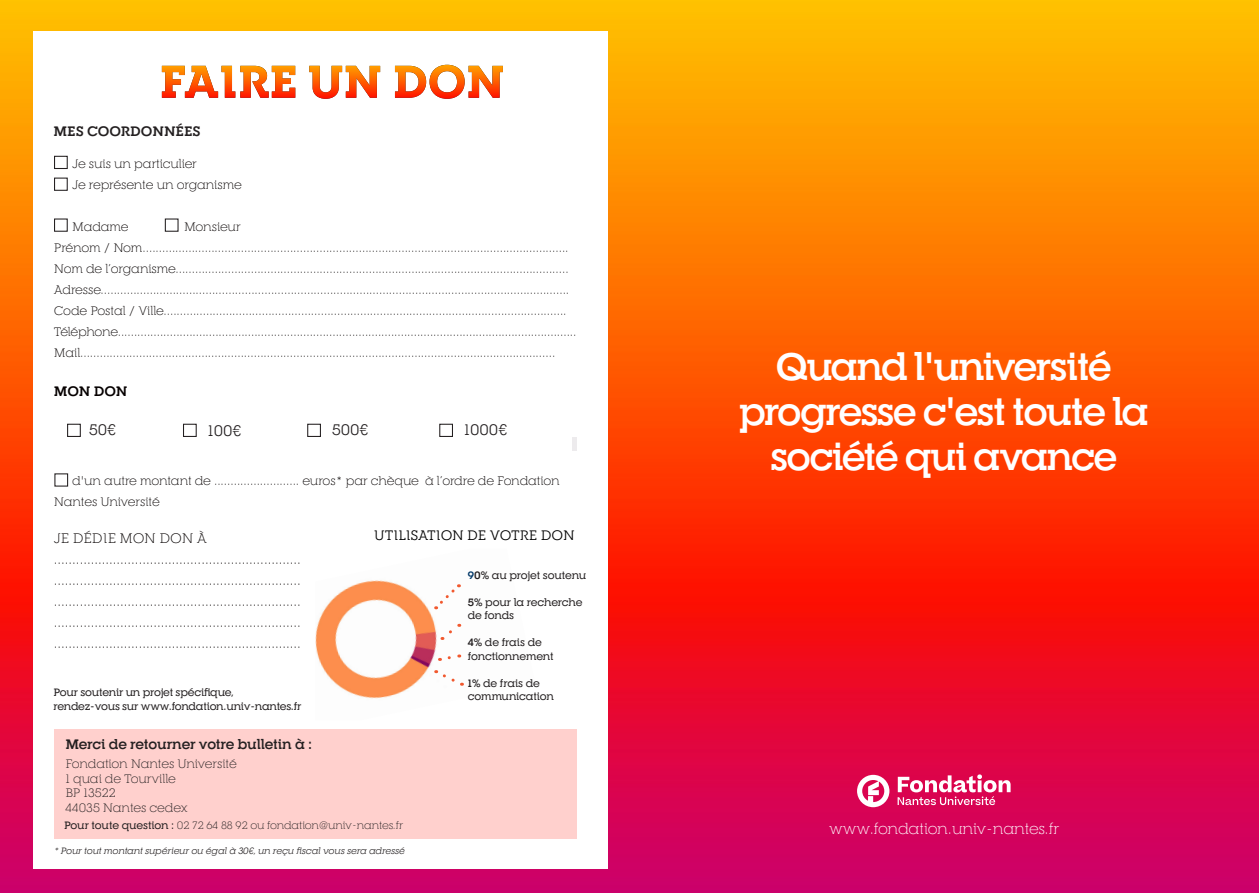
<style>
.page{position:relative;width:1259px;height:893px;background:#fff}
.page>*{position:absolute;margin:0;border:0;box-sizing:border-box;transform-origin:0 0}
.t1{font:700 37.5px/45px "RNS Camelia";letter-spacing:-.045em;color:#fff;text-align:center}
.t2{font:300 15px "RNS Camelia";letter-spacing:-.015em;color:#fff}
.t3{font:15px "RNS Camelia";color:#231f20}
.t4{font:300 13.5px "RNS Camelia";letter-spacing:-.01em;color:#060000}
.t5{font:700 13.5px "RNS Camelia";letter-spacing:-.005em;color:#231f20}
.t6{font:13.5px "RNS Camelia";letter-spacing:-.02em;color:#000}
.t7{font:700 13.5px "RNS Camelia";letter-spacing:-.01em;color:#060000}
.t8{font:300 12px/21px "RNS Camelia";letter-spacing:-.02em;color:#060000}
.t9{font:300 12px "RNS Camelia";letter-spacing:-.005em;color:#231f20}
.t10{font:300 12px "RNS Camelia";color:#060000}
.t11{font:500 10.5px/13.5px "RNS Camelia";letter-spacing:-.02em;color:#231f20}
.t12{font:300 10.5px "RNS Camelia";letter-spacing:-.005em;color:#231f20}
.t13{font:italic 9px "RNS Camelia";letter-spacing:-.005em;color:#231f20}
.s1{font-weight:700;color:#013767}
.s2{font-weight:700}
.s3{font-weight:500}
</style>
<div class="page">
<img style="left:0;top:0;width:1259px;height:893px">
<div style="left:34px;top:31px;width:574px;height:837px;background:#fff"></div>
<hr style="left:572px;top:437px;width:4px;height:13px;background:#edebed">
<div style="left:67px;top:424px;width:14px;height:13px;border:1px solid #231f20"></div>
<div style="left:439px;top:424px;width:14px;height:13px;border:1px solid #231f20"></div>
<div style="left:307px;top:424px;width:14px;height:13px;border:1px solid #231f20"></div>
<div style="left:183px;top:424px;width:14px;height:13px;border:1px solid #231f20"></div>
<div style="left:54px;top:156px;width:14px;height:13px;border:1px solid #231f20"></div>
<div style="left:54px;top:218px;width:14px;height:14px;border:1px solid #231f20"></div>
<div style="left:165px;top:218px;width:14px;height:14px;border:1px solid #231f20"></div>
<div style="left:54px;top:178px;width:14px;height:13px;border:1px solid #231f20"></div>
<img style="left:315px;top:580px;width:149px;height:119px">
<div style="left:54px;top:729px;width:522px;height:110px;background:#ffd0cd"></div>
<svg style="left:436px;top:584px;width:24px;height:25px"></svg>
<svg style="left:424px;top:668px;width:38px;height:20px"></svg>
<svg style="left:442px;top:624px;width:18px;height:16px"></svg>
<svg style="left:446px;top:653px;width:14px;height:8px"></svg>
<svg style="left:897px;top:774px;width:113px;height:31px"></svg>
<svg style="left:857px;top:775px;width:32px;height:32px"></svg>
<img style="left:162px;top:65px;width:341px;height:34px">
<p class="t5" style="left:53px;top:123px;width:149px">MES COORDONNÉES</p>
<p class="t10" style="left:72px;top:157px;width:126px">Je suis un particulier</p>
<p class="t8" style="left:72px;top:174px;width:171px">Je représente un organisme</p>
<p class="t8" style="left:72px;top:216px;width:58px">Madame</p>
<p class="t8" style="left:184px;top:216px;width:58px">Monsieur</p>
<p class="t8" style="left:54px;top:237px;width:516px">Prénom / Nom..................................................................................................................................</p>
<p class="t8" style="left:54px;top:258px;width:516px">Nom de l’organisme........................................................................................................................</p>
<p class="t8" style="left:54px;top:279px;width:517px">Adresse...............................................................................................................................................</p>
<p class="t8" style="left:54px;top:300px;width:514px">Code Postal / Ville...........................................................................................................................</p>
<p class="t8" style="left:54px;top:321px;width:524px">Téléphone.............................................................................................................................................</p>
<p class="t8" style="left:54px;top:342px;width:503px">Mail.................................................................................................................................................</p>
<p class="t7" style="left:54px;top:383px;width:75px">MON DON</p>
<p class="t3" style="left:89px;top:421px;width:28px">50€</p>
<p class="t3" style="left:208px;top:421px;width:35px">100€</p>
<p class="t3" style="left:332px;top:421px;width:38px">500€</p>
<p class="t3" style="left:464px;top:420px;width:44px">1000€</p>
<p class="t8" style="left:54px;top:470px;width:507px;text-indent:18px">d'un autre montant de .......................... euros* par chèque à l’ordre de Fondation<br>Nantes Université</p>
<p class="t4" style="left:54px;top:530px;width:155px">JE DÉDIE MON DON À</p>
<p class="t4" style="left:54px;top:551px;width:248px">...................................................................</p>
<p class="t4" style="left:54px;top:572px;width:248px">...................................................................</p>
<p class="t4" style="left:54px;top:593px;width:248px">...................................................................</p>
<p class="t4" style="left:54px;top:614px;width:248px">...................................................................</p>
<p class="t4" style="left:54px;top:635px;width:248px">...................................................................</p>
<p class="t6" style="left:374px;top:527px;width:202px">UTILISATION DE VOTRE DON</p>
<p class="t11" style="left:468px;top:568px;width:120px"><span class="s1">9</span><span class="s2">0%</span> au projet soutenu</p>
<p class="t11" style="left:468px;top:595px;width:116px"><span class="s2">5%</span> pour la recherche de fonds</p>
<p class="t11" style="left:468px;top:636px;width:87px"><span class="s2">4%</span> de frais de fonctionnement</p>
<p class="t11" style="left:468px;top:676px;width:88px"><span class="s2">1%</span> de frais de communication</p>
<p class="t11" style="left:53px;top:686px;width:182px">Pour soutenir un projet spécifique,</p>
<p class="t11" style="left:53px;top:699px;width:249px">rendez-vous sur www.fondation.univ-nantes.fr</p>
<p class="t5" style="left:65px;top:736px;width:248px">Merci de retourner votre bulletin à :</p>
<p class="t9" style="left:65px;top:757px;width:173px">Fondation Nantes Université</p>
<p class="t9" style="left:65px;top:771px;width:112px">1 quai de Tourville</p>
<p class="t9" style="left:65px;top:786px;width:52px">BP 13522</p>
<p class="t9" style="left:65px;top:800px;width:124px">44035 Nantes cedex</p>
<p class="t12" style="left:64px;top:819px;width:341px"><span class="s3">Pour toute question :</span> 02 72 64 88 92 ou fondation@univ-nantes.fr</p>
<p class="t13" style="left:55px;top:845px;width:351px">* Pour tout montant supérieur ou égal à 30€, un reçu fiscal vous sera adressé</p>
<p class="t1" style="left:738px;top:343px;width:412px">Quand l'université progresse c'est toute la société qui avance</p>
<p class="t2" style="left:829px;top:819px;width:232px">www.fondation.univ-nantes.fr</p>
</div>
